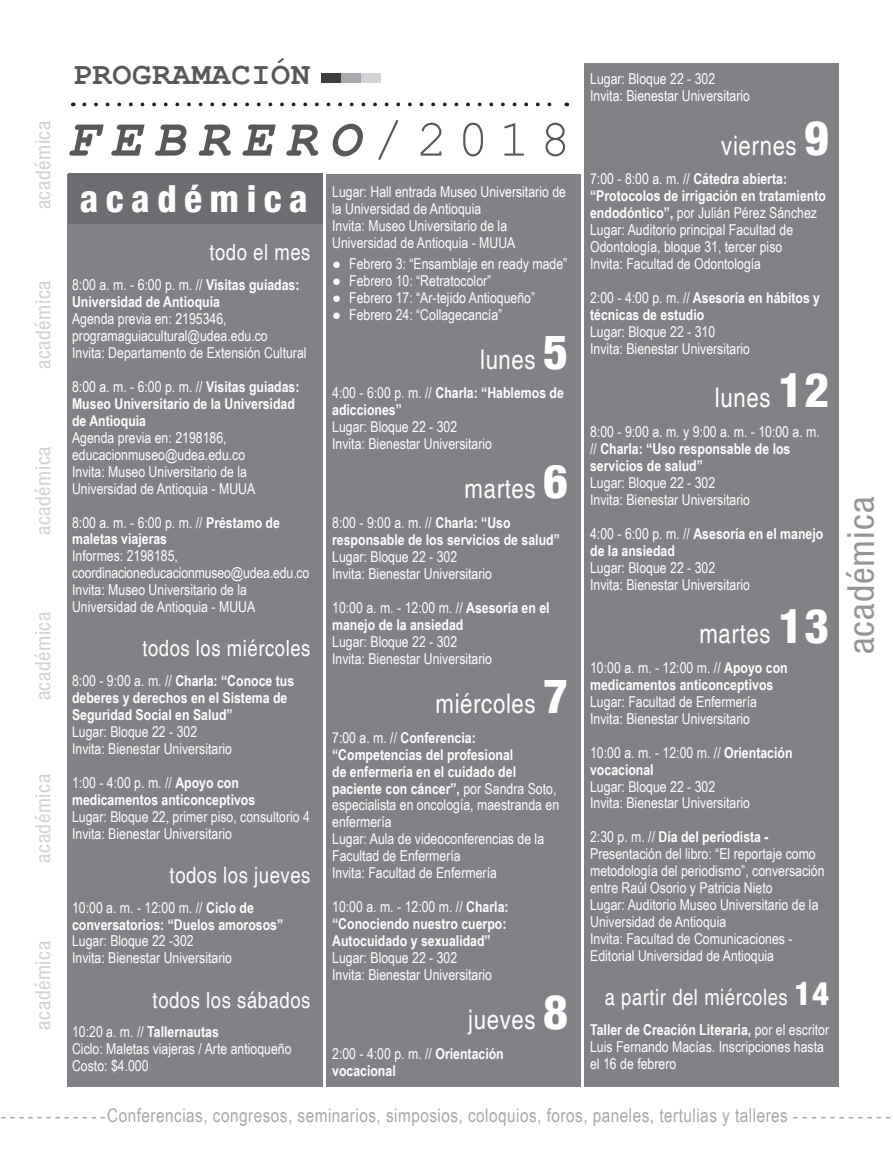
<style>
.page{position:relative;width:893px;height:1149px;background:#fff}
.page>*{position:absolute;margin:0;border:0;box-sizing:border-box;transform-origin:0 0}
.t1{font:italic 700 52.5px "Courier New";letter-spacing:.235em;color:#57585a}
.t2{font:condensed 37.2px "Helvetica 57";letter-spacing:.025em;color:#939598}
.t3{font:800 condensed 37.2px "Helvetica 87";letter-spacing:.2em;color:#fff}
.t4{font:700 31.8px "Courier New";letter-spacing:.025em;color:#57585a}
.t5{font:condensed 27px "Helvetica";letter-spacing:.025em;color:#fff}
.t6{font:condensed 22.5px "Helvetica";letter-spacing:.025em;color:#fff}
.t7{font:condensed 21px "Helvetica 57";letter-spacing:.025em;color:#d1d2d4}
.t8{font:18.75px "Arial Narrow";letter-spacing:.025em;color:#a8a9ad}
.t9{font:15px/17px "Arial Narrow";color:#fff}
.t10{font:700 15px/17px "Arial Narrow";color:#fff}
.s1{font-weight:400;font-style:normal}
.s2{font-family:"Helvetica 87";font-weight:800;font-size:48px}
.s3{font-weight:700}
.s4{font-weight:400}
.s5{font-family:"Helvetica 87";font-weight:800;font-size:33px}
</style>
<div class="page">
<div style="left:67px;top:174px;width:256px;height:912px;background:#808285"></div>
<div style="left:326px;top:174px;width:254px;height:912px;background:#808285"></div>
<div style="left:585px;top:64px;width:254px;height:1022px;background:#808285"></div>
<svg style="left:84px;top:102px;width:483px;height:4px"></svg>
<div style="left:321px;top:73px;width:20px;height:9px;background:#3e3e3f"></div>
<div style="left:341px;top:73px;width:20px;height:9px;background:#a8a9ad"></div>
<div style="left:361px;top:73px;width:20px;height:9px;background:#d1d2d4"></div>
<div style="left:68px;top:174px;width:255px;height:50px;background:#6c6d70"></div>
<svg style="left:1px;top:1117px;width:104px;height:1px"></svg>
<svg style="left:793px;top:1117px;width:98px;height:1px"></svg>
<h3 class="t7" style="left:31px;top:209px;width:90px;rotate:-90deg">académica</h3>
<h3 class="t7" style="left:31px;top:369px;width:90px;rotate:-90deg">académica</h3>
<h3 class="t7" style="left:31px;top:535px;width:90px;rotate:-90deg">académica</h3>
<h3 class="t7" style="left:31px;top:700px;width:90px;rotate:-90deg">académica</h3>
<h3 class="t7" style="left:31px;top:862px;width:90px;rotate:-90deg">académica</h3>
<h3 class="t7" style="left:31px;top:1029px;width:90px;rotate:-90deg">académica</h3>
<h3 class="t4" style="left:73px;top:54px;width:239px">PROGRAMACIÓN</h3>
<h1 class="t1" style="left:66px;top:103px;width:506px">FEBRERO<span class="s1">/2018</span></h1>
<p class="t9" style="left:590px;top:70px;width:161px">Lugar: Bloque 22 - 302<br>Invita: Bienestar Universitario</p>
<h3 class="t5" style="left:721px;top:129px;width:109px">viernes <span class="s2">9</span></h3>
<p class="t9" style="left:590px;top:170px;width:237px">7:00 - 8:00 a. m. // <span class="s3">Cátedra abierta: “Protocolos de irrigación en tratamiento endodóntico”,</span> por Julián Pérez Sánchez Lugar: Auditorio principal Facultad de Odontología, bloque 31, tercer piso<br>Invita: Facultad de Odontología</p>
<p class="t10" style="left:590px;top:288px;width:231px"><span class="s4">2:00 - 4:00 p. m. //</span> Asesoría en hábitos y técnicas de estudio</p>
<p class="t9" style="left:590px;top:322px;width:161px">Lugar: Bloque 22 - 310<br>Invita: Bienestar Universitario</p>
<h3 class="t5" style="left:715px;top:382px;width:116px">lunes <span class="s2">12</span></h3>
<p class="t10" style="left:590px;top:422px;width:231px"><span class="s4">8:00 - 9:00 a. m. y 9:00 a. m. - 10:00 a. m. //</span> Charla: “Uso responsable de los servicios de salud”</p>
<p class="t9" style="left:590px;top:473px;width:161px">Lugar: Bloque 22 - 302<br>Invita: Bienestar Universitario</p>
<p class="t10" style="left:590px;top:524px;width:235px"><span class="s4">4:00 - 6:00 p. m. //</span> Asesoría en el manejo de la ansiedad</p>
<p class="t9" style="left:590px;top:558px;width:161px">Lugar: Bloque 22 - 302<br>Invita: Bienestar Universitario</p>
<h3 class="t5" style="left:699px;top:617px;width:131px">martes <span class="s2">13</span></h3>
<p class="t10" style="left:590px;top:658px;width:199px"><span class="s4">10:00 a. m. - 12:00 m. //</span> Apoyo con medicamentos anticonceptivos</p>
<p class="t9" style="left:590px;top:692px;width:168px">Lugar: Facultad de Enfermería<br>Invita: Bienestar Universitario</p>
<p class="t10" style="left:590px;top:742px;width:204px"><span class="s4">10:00 a. m. - 12:00 m. //</span> Orientación vocacional</p>
<p class="t9" style="left:590px;top:777px;width:161px">Lugar: Bloque 22 - 302<br>Invita: Bienestar Universitario</p>
<p class="t9" style="left:590px;top:827px;width:236px">2:30 p. m. // <span class="s3">Día del periodista - </span>Presentación del libro: “El reportaje como metodología del periodismo”, conversación entre Raúl Osorio y Patricia Nieto<br>Lugar: Auditorio Museo Universitario de la Universidad de Antioquia<br>Invita: Facultad de Comunicaciones - Editorial Universidad de Antioquia</p>
<h3 class="t6" style="left:605px;top:983px;width:226px">a partir del miércoles <span class="s5">14</span></h3>
<p class="t9" style="left:590px;top:1020px;width:241px"><span class="s3">Taller de Creación Literaria,</span> por el escritor<br>Luis Fernando Macías. Inscripciones hasta el 16 de febrero</p>
<p class="t8" style="left:107px;top:1100px;width:682px">Conferencias, congresos, seminarios, simposios, coloquios, foros, paneles, tertulias y talleres</p>
<h2 class="t3" style="left:80px;top:176px;width:230px">académica</h2>
<h3 class="t6" style="left:209px;top:239px;width:103px">todo el mes</h3>
<p class="t10" style="left:72px;top:275px;width:229px"><span class="s4">8:00 a. m. - 6:00 p. m. //</span> Visitas guiadas:<br>Universidad de Antioquia</p>
<p class="t9" style="left:72px;top:309px;width:236px">Agenda previa en: 2195346, programaguiacultural@udea.edu.co<br>Invita: Departamento de Extensión Cultural</p>
<p class="t10" style="left:72px;top:377px;width:229px"><span class="s4">8:00 a. m. - 6:00 p. m. //</span> Visitas guiadas:<br>Museo Universitario de la Universidad de Antioquia</p>
<p class="t9" style="left:72px;top:428px;width:185px">Agenda previa en: 2198186, educacionmuseo@udea.edu.co<br>Invita: Museo Universitario de la<br>Universidad de Antioquia - MUUA</p>
<p class="t10" style="left:72px;top:513px;width:209px"><span class="s4">8:00 a. m. - 6:00 p. m. //</span> Préstamo de maletas viajeras</p>
<p class="t9" style="left:72px;top:547px;width:239px">Informes: 2198185, coordinacioneducacionmuseo@udea.edu.co<br>Invita: Museo Universitario de la<br>Universidad de Antioquia - MUUA</p>
<h3 class="t6" style="left:142px;top:635px;width:170px">todos los miércoles</h3>
<p class="t10" style="left:72px;top:671px;width:224px"><span class="s4">8:00 - 9:00 a. m. //</span> Charla: “Conoce tus deberes y derechos en el Sistema de<br>Seguridad Social en Salud”</p>
<p class="t9" style="left:72px;top:722px;width:161px">Lugar: Bloque 22 - 302<br>Invita: Bienestar Universitario</p>
<p class="t10" style="left:72px;top:773px;width:185px"><span class="s4">1:00 - 4:00 p. m. //</span> Apoyo con medicamentos anticonceptivos</p>
<p class="t9" style="left:72px;top:807px;width:239px">Lugar: Bloque 22, primer piso, consultorio 4<br>Invita: Bienestar Universitario</p>
<h3 class="t6" style="left:170px;top:861px;width:142px">todos los jueves</h3>
<p class="t10" style="left:72px;top:897px;width:213px"><span class="s4">10:00 a. m. - 12:00 m. //</span> Ciclo de conversatorios: “Duelos amorosos”</p>
<p class="t9" style="left:72px;top:931px;width:161px">Lugar: Bloque 22 -302<br>Invita: Bienestar Universitario</p>
<h3 class="t6" style="left:153px;top:986px;width:159px">todos los sábados</h3>
<p class="t9" style="left:72px;top:1022px;width:221px">10:20 a. m. // <span class="s3">Tallernautas<br></span>Ciclo: Maletas viajeras / Arte antioqueño<br>Costo: $4.000</p>
<p class="t9" style="left:332px;top:182px;width:235px">Lugar: Hall entrada Museo Universitario de la Universidad de Antioquia<br>Invita: Museo Universitario de la Universidad de Antioquia - MUUA</p>
<p class="t9" style="left:332px;top:254px;width:237px">● Febrero 3: “Ensamblaje en ready made”</p>
<p class="t9" style="left:332px;top:271px;width:161px">● Febrero 10: “Retratocolor”</p>
<p class="t9" style="left:332px;top:288px;width:204px">● Febrero 17: “Ar-tejido Antioqueño”</p>
<p class="t9" style="left:332px;top:305px;width:172px">● Febrero 24: “Collagecancía”</p>
<h3 class="t5" style="left:480px;top:343px;width:90px">lunes <span class="s2">5</span></h3>
<p class="t10" style="left:332px;top:384px;width:233px"><span class="s4">4:00 - 6:00 p. m. //</span> Charla: “Hablemos de adicciones”</p>
<p class="t9" style="left:332px;top:418px;width:161px">Lugar: Bloque 22 - 302<br>Invita: Bienestar Universitario</p>
<h3 class="t5" style="left:465px;top:473px;width:105px">martes <span class="s2">6</span></h3>
<p class="t10" style="left:332px;top:513px;width:229px"><span class="s4">8:00 - 9:00 a. m. //</span> Charla: “Uso responsable de los servicios de salud”</p>
<p class="t9" style="left:332px;top:547px;width:161px">Lugar: Bloque 22 - 302<br>Invita: Bienestar Universitario</p>
<p class="t10" style="left:332px;top:598px;width:219px"><span class="s4">10:00 a. m. - 12:00 m. //</span> Asesoría en el manejo de la ansiedad</p>
<p class="t9" style="left:332px;top:632px;width:161px">Lugar: Bloque 22 - 302<br>Invita: Bienestar Universitario</p>
<h3 class="t5" style="left:436px;top:687px;width:134px">miércoles <span class="s2">7</span></h3>
<p class="t9" style="left:332px;top:728px;width:229px">7:00 a. m. // <span class="s3">Conferencia: “Competencias del profesional<br>de enfermería en el cuidado del paciente con cáncer”,</span> por Sandra Soto, especialista en oncología, maestranda en enfermería<br>Lugar: Aula de videoconferencias de la<br>Facultad de Enfermería<br>Invita: Facultad de Enfermería</p>
<p class="t10" style="left:332px;top:897px;width:178px"><span class="s4">10:00 a. m. - 12:00 m. //</span> Charla: “Conociendo nuestro cuerpo:<br>Autocuidado y sexualidad”</p>
<p class="t9" style="left:332px;top:948px;width:161px">Lugar: Bloque 22 - 302<br>Invita: Bienestar Universitario</p>
<h3 class="t5" style="left:468px;top:1003px;width:101px">jueves <span class="s2">8</span></h3>
<p class="t10" style="left:332px;top:1044px;width:173px"><span class="s4">2:00 - 4:00 p. m. //</span> Orientación vocacional</p>
<h2 class="t2" style="left:840px;top:654px;width:159px;rotate:-90deg">académica</h2>
</div>
